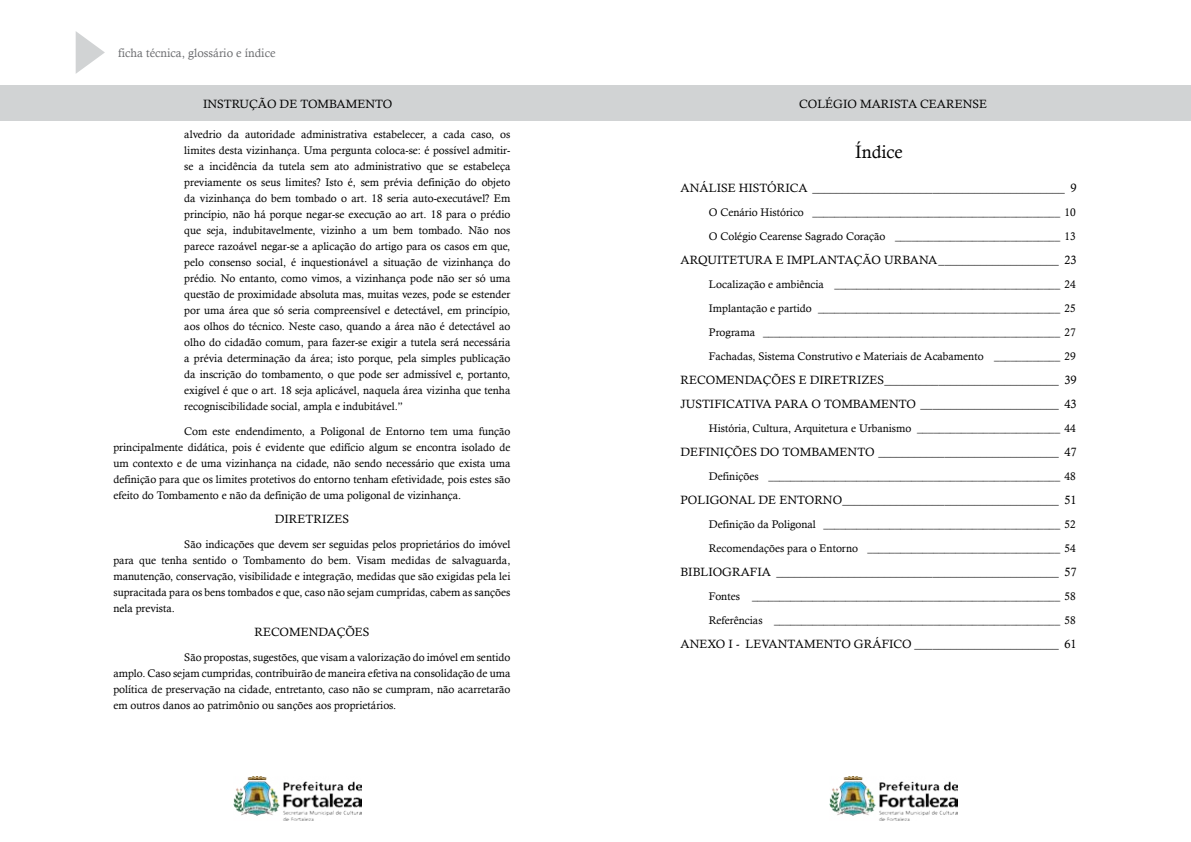
<style>
.page{position:relative;width:1191px;height:842px;background:#fff}
.page>*{position:absolute;margin:0;border:0;box-sizing:border-box;transform-origin:0 0}
.t1{font:18px "Calisto";color:#000}
.t2{font:12px/24px "Calisto";color:#000}
.t3{font:12px "Calisto";color:#6d6e71}
.t4{font:11px/16px "Calisto";color:#000;text-align:justify}
</style>
<div class="page">
<div style="left:0;top:86px;width:1191px;height:35px;background:#d1d3d4"></div>
<img style="left:234px;top:777px;width:127px;height:43px">
<img style="left:829px;top:777px;width:128px;height:43px">
<svg style="left:76px;top:31px;width:29px;height:43px"></svg>
<p class="t3" style="left:118px;top:46px;width:159px">ficha técnica, glossário e índice</p>
<p class="t2" style="left:203px;top:91px;width:191px">Instrução de Tombamento</p>
<p class="t2" style="left:799px;top:91px;width:72px">COLÉGIO MAR</p>
<p class="t2" style="left:889px;top:91px;width:13px">ISTA</p>
<p class="t2" style="left:920px;top:91px;width:18px">CEARENSE</p>
<p class="t4" style="left:184px;top:126px;width:328px">alvedrio da autoridade administrativa estabelecer, a cada caso, os limites desta vizinhança. Uma pergunta coloca-se: é possível admitir&shy;se a incidência da tutela sem ato administrativo que se estabeleça previamente os seus limites? Isto é, sem prévia definição do objeto da vizinhança do bem tombado o art. 18 seria auto-executável? Em princípio, não há porque negar-se execução ao art. 18 para o prédio que seja, indubitavelmente, vizinho a um bem tombado. Não nos parece razoável negar-se a aplicação do artigo para os casos em que, pelo consenso social, é inquestionável a situação de vizinhança do prédio. No entanto, como vimos, a vizinhança pode não ser só uma questão de proximidade absoluta mas, muitas vezes, pode se estender por uma área que só seria compreensível e detectável, em princípio, aos olhos do técnico. Neste caso, quando a área não é detectável ao olho do cidadão comum, para fazer-se exigir a tutela será necessária a prévia determinação da área; isto porque, pela simples publicação da inscrição do tombamento, o que pode ser admissível e, portanto, exigível é que o art. 18 seja aplicável, naquela área vizinha que tenha recogniscibilidade social, ampla e indubitável.”</p>
<p class="t4" style="left:113px;top:423px;width:398px;text-indent:71px">Com este endendimento, a Poligonal de Entorno tem uma função principalmente didática, pois é evidente que edifício algum se encontra isolado de um contexto e de uma vizinhança na cidade, não sendo necessário que exista uma definição para que os limites protetivos do entorno tenham efetividade, pois estes são efeito do Tombamento e não da definição de uma poligonal de vizinhança.</p>
<p class="t2" style="left:275px;top:507px;width:18px">Diretrizes</p>
<p class="t4" style="left:113px;top:536px;width:398px;text-indent:71px">São indicações que devem ser seguidas pelos proprietários do imóvel para que tenha sentido o Tombamento do bem. Visam medidas de salvaguarda, manutenção, conservação, visibilidade e integração, medidas que são exigidas pela lei supracitada para os bens tombados e que, caso não sejam cumpridas, cabem as sanções nela prevista.</p>
<p class="t2" style="left:254px;top:620px;width:19px">Recomendações</p>
<p class="t4" style="left:113px;top:649px;width:398px;text-indent:71px">São propostas, sugestões, que visam a valorização do imóvel em sentido amplo. Caso sejam cumpridas, contribuirão de maneira efetiva na consolidação de uma política de preservação na cidade, entretanto, caso não se cumpram, não acarretarão em outros danos ao patrimônio ou sanções aos proprietários.</p>
<h1 class="t1" style="left:855px;top:142px;width:49px">Índice</h1>
<p class="t2" style="left:680px;top:176px;width:397px">ANÁL ISE HISTÓRICA __________________________________________ 9</p>
<p class="t4" style="left:709px;top:200px;width:368px;line-height:24px">O Cenário Histórico _____________________________________________ 10<br>O Colégio Cearense Sagrado Coração ______________________________ 13</p>
<p class="t2" style="left:680px;top:248px;width:398px">ARQUITETURA E IMPLANTAÇÃO URBANA____________________ 23</p>
<p class="t4" style="left:709px;top:272px;width:368px;line-height:24px">Localização e ambiência _________________________________________ 24<br>Implantação e partido ____________________________________________ 25<br>Programa ______________________________________________________ 27<br>Fachadas, Sistema Construtivo e Materiais de Acabamento ____________ 29</p>
<p class="t2" style="left:680px;top:368px;width:398px">RECOMENDAÇÕES E DIRETRIZES_____________________________ 39<br>JUSTIFICATIVA PARA O TOMBAMENTO _______________________ 43</p>
<p class="t4" style="left:709px;top:420px;width:368px">História, Cultura, Arquitetura e Urbanismo __________________________ 44</p>
<p class="t2" style="left:680px;top:440px;width:398px">DEFINIÇÕES DO TOMBAMENTO ______________________________ 47</p>
<p class="t4" style="left:709px;top:468px;width:368px">Definições _____________________________________________________ 48</p>
<p class="t2" style="left:680px;top:488px;width:398px">POLIGONAL DE ENTORNO____________________________________ 51</p>
<p class="t4" style="left:709px;top:512px;width:368px;line-height:24px">Definição da Poligonal ___________________________________________ 52<br>Recomendações para o Entorno ___________________________________ 54</p>
<p class="t2" style="left:680px;top:560px;width:398px">BIBLIOGRAFIA _______________________________________________ 57</p>
<p class="t4" style="left:709px;top:584px;width:368px;line-height:24px">Fontes ________________________________________________________ 58<br>Referências ____________________________________________________ 58</p>
<p class="t2" style="left:680px;top:632px;width:75px">ANEXO I - Levantamento</p>
<p class="t2" style="left:854px;top:632px;width:37px">Gráfico</p>
<p class="t2" style="left:914px;top:632px;width:164px">________________________ 61</p>
</div>
